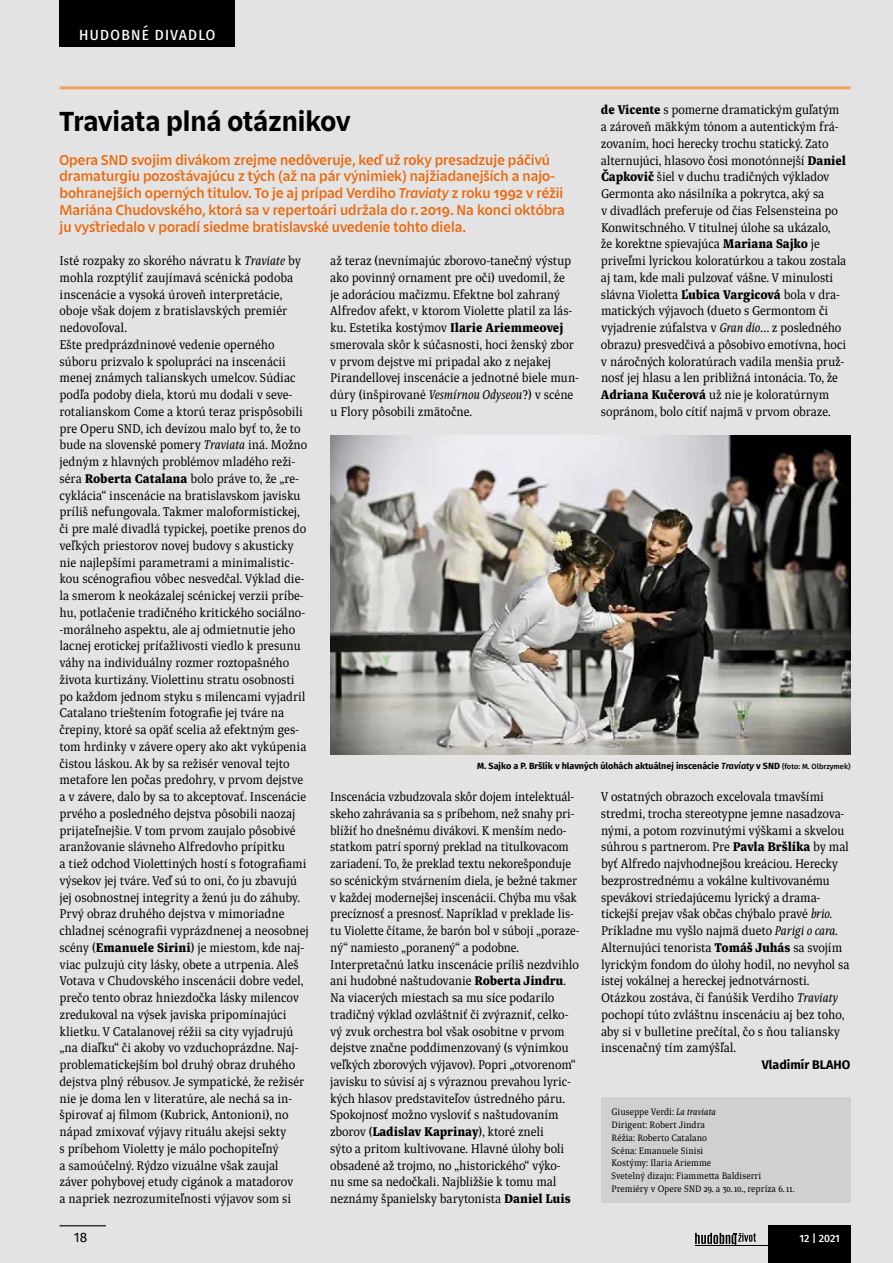
<style>
.page{position:relative;width:893px;height:1263px;background:#e3e3e3}
.page>*{position:absolute;margin:0;border:0;box-sizing:border-box;transform-origin:0 0}
.t1{font:700 25.5px "Zin Sans";color:#000}
.t2{font:18px "Fira Sans Condensed";letter-spacing:.04em;color:#fff}
.t3{font:13.5px "Fira Sans";color:#000}
.t4{font:13.2px/16.8px "Novina Condensed Premium";letter-spacing:-.015em;color:#000}
.t5{font:500 13.2px/16.8px "Zin Sans";color:#ec6608}
.t6{font:700 12.45px "Fira Sans";color:#000}
.t7{font:500 10.5px "Fira Sans";letter-spacing:-.005em;color:#fff}
.t8{font:9.75px/12.8px "Novina Condensed Premium";color:#000}
.t9{font:700 9px "Fira Sans";color:#000}
.s1{font-weight:700}
.s2{font-style:italic}
.s3{font-weight:600;font-style:italic}
.s4{font-weight:500;font-size:7.5px}
</style>
<div class="page">
<div style="left:767px;top:1225px;width:83px;height:38px;background:#000"></div>
<hr style="left:60px;top:1225px;width:46px;height:1px;background:#000">
<svg style="left:695px;top:1233px;width:61px;height:12px"></svg>
<hr style="left:695px;top:1245px;width:73px;height:1px;background:#000">
<div style="left:60px;top:0;width:175px;height:47px;background:#000"></div>
<div style="left:601px;top:1097px;width:249px;height:106px;background:#d0d0d0"></div>
<img style="left:330px;top:436px;width:520px;height:318px">
<hr style="left:60px;top:86px;width:790px;height:3px;background:#f5a061">
<h2 class="t2" style="left:79px;top:21px;width:138px">hudobné divadlo</h2>
<p class="t4" style="left:601px;top:102px;width:247px"><span class="s1">de Vicente</span> s pomerne dramatickým guľatým a zároveň mäkkým tónom a autentickým frá&shy;zovaním, hoci herecky trochu statický. Zato alternujúci, hlasovo čosi monotónnejší <span class="s1">Daniel Čapkovič</span> šiel v duchu tradičných výkladov Germonta ako násilníka a pokrytca, aký sa<br>v divadlách preferuje od čias Felsensteina po Konwitschného. V titulnej úlohe sa ukázalo,<br>že korektne spievajúca <span class="s1">Mariana Sajko</span> je priveľmi lyrickou koloratúrkou a takou zostala aj tam, kde mali pulzovať vášne. V minulosti slávna Violetta <span class="s1">Ľubica Vargicová</span> bola v dra&shy;matických výjavoch (dueto s Germontom či vyjadrenie zúfalstva v <span class="s2">Gran dio</span>… z posledného obrazu) presvedčivá a pôsobivo emotívna, hoci v náročných koloratúrach vadila menšia pruž&shy;nosť jej hlasu a len približná intonácia. To, že <span class="s1">Adriana Kučerová</span> už nie je koloratúrnym sopránom, bolo cítiť najmä v prvom obraze.</p>
<h1 class="t1" style="left:60px;top:106px;width:292px">Traviata plná otáznikov</h1>
<p class="t5" style="left:60px;top:151px;width:507px">Opera SND svojim divákom zrejme nedôveruje, keď už roky presadzuje páčivú dramaturgiu pozostávajúcu z tých (až na pár výnimiek) najžiadanejších a najo&shy;bohranejších operných titulov. To je aj prípad Verdiho <span class="s2">Traviaty</span> z roku 1992 v réžii Mariána Chudovského, ktorá sa v repertoári udržala do r. 2019. Na konci októbra ju vystriedalo v poradí siedme bratislavské uvedenie tohto diela.</p>
<p class="t4" style="left:59px;top:252px;width:251px">Isté rozpaky zo skorého návratu k <span class="s2">Traviate</span> by mohla rozptýliť zaujímavá scénická podoba inscenácie a vysoká úroveň interpretácie, oboje však dojem z bratislavských premiér nedovoľoval.<br>Ešte predprázdninové vedenie operného súboru prizvalo k spolupráci na inscenácii menej známych talianskych umelcov. Súdiac podľa podoby diela, ktorú mu dodali v seve&shy;rotalianskom Come a ktorú teraz prispôsobili pre Operu SND, ich devízou malo byť to, že to bude na slovenské pomery <span class="s2">Traviata</span> iná. Možno jedným z hlavných problémov mladého reži&shy;séra <span class="s1">Roberta Catalana</span> bolo práve to, že „re&shy;cyklácia“ inscenácie na bratislavskom javisku príliš nefungovala. Takmer maloformistickej, či pre malé divadlá typickej, poetike prenos do veľkých priestorov novej budovy s akusticky nie najlepšími parametrami a minimalistic&shy;kou scénografiou vôbec nesvedčal. Výklad die&shy;la smerom k neokázalej scénickej verzii príbe&shy;hu, potlačenie tradičného kritického sociálno-‑morálneho aspektu, ale aj odmietnutie jeho lacnej erotickej príťažlivosti viedlo k presunu váhy na individuálny rozmer roztopašného života kurtizány. Violettinu stratu osobnosti po každom jednom styku s milencami vyjadril Catalano trieštením fotografie jej tváre na črepiny, ktoré sa opäť scelia až efektným ges&shy;tom hrdinky v závere opery ako akt vykúpenia čistou láskou. Ak by sa režisér venoval tejto metafore len počas predohry, v prvom dejstve a v závere, dalo by sa to akceptovať. Inscenácie prvého a posledného dejstva pôsobili naozaj prijateľnejšie. V tom prvom zaujalo pôsobivé aranžovanie slávneho Alfredovho prípitku<br>a tiež odchod Violettiných hostí s fotografiami výsekov jej tváre. Veď sú to oni, čo ju zbavujú jej osobnostnej integrity a ženú ju do záhuby.<br>Prvý obraz druhého dejstva v mimoriadne chladnej scénografii vyprázdnenej a neosobnej scény (<span class="s1">Emanuele Sirini</span>) je miestom, kde naj&shy;viac pulzujú city lásky, obete a utrpenia. Aleš Votava v Chudovského inscenácii dobre vedel, prečo tento obraz hniezdočka lásky milencov zredukoval na výsek javiska pripomínajúci klietku. V Catalanovej réžii sa city vyjadrujú „na diaľku“ či akoby vo vzduchoprázdne. Naj&shy;problematickejším bol druhý obraz druhého dejstva plný rébusov. Je sympatické, že režisér nie je doma len v literatúre, ale nechá sa in&shy;špirovať aj filmom (Kubrick, Antonioni), no nápad zmixovať výjavy rituálu akejsi sekty<br>s príbehom Violetty je málo pochopiteľný<br>a samoúčelný. Rýdzo vizuálne však zaujal záver pohybovej etudy cigánok a matadorov<br>a napriek nezrozumiteľnosti výjavov som si</p>
<p class="t4" style="left:330px;top:252px;width:250px">až teraz (nevnímajúc zborovo-‑tanečný výstup ako povinný ornament pre oči) uvedomil, že<br>je adoráciou mačizmu. Efektne bol zahraný Alfredov afekt, v ktorom Violette platil za lás&shy;ku. Estetika kostýmov <span class="s1">Ilarie Ariemmeovej </span>smerovala skôr k súčasnosti, hoci ženský zbor v prvom dejstve mi pripadal ako z nejakej Pirandellovej inscenácie a jednotné biele mun&shy;dúry (inšpirované <span class="s2">Vesmírnou Odyseou</span>?) v scéne u Flory pôsobili zmätočne.</p>
<p class="t9" style="left:477px;top:758px;width:375px">M. Sajko a P. Bršlík v hlavných úlohách aktuálnej inscenácie <span class="s3">Traviaty</span> v SND <span class="s4">(foto: M. Olbrzymek)</span></p>
<p class="t4" style="left:330px;top:788px;width:251px">Inscenácia vzbudzovala skôr dojem intelektuál&shy;skeho zahrávania sa s príbehom, než snahy pri&shy;blížiť ho dnešnému divákovi. K menším nedo&shy;statkom patrí sporný preklad na titulkovacom zariadení. To, že preklad textu nekorešponduje so scénickým stvárnením diela, je bežné takmer v každej modernejšej inscenácii. Chýba mu však precíznosť a presnosť. Napríklad v preklade lis&shy;tu Violette čítame, že barón bol v súboji „poraze&shy;ný“ namiesto „poranený“ a podobne.<br>Interpretačnú latku inscenácie príliš nezdvihlo ani hudobné naštudovanie <span class="s1">Roberta Jindru</span>.<br>Na viacerých miestach sa mu síce podarilo tradičný výklad ozvláštniť či zvýrazniť, celko&shy;vý zvuk orchestra bol však osobitne v prvom dejstve značne poddimenzovaný (s výnimkou veľkých zborových výjavov). Popri „otvorenom“ javisku to súvisí aj s výraznou prevahou lyric&shy;kých hlasov predstaviteľov ústredného páru.<br>Spokojnosť možno vysloviť s naštudovaním zborov (<span class="s1">Ladislav Kaprinay</span>), ktoré zneli<br>sýto a pritom kultivovane. Hlavné úlohy boli obsadené až trojmo, no „historického“ výko-<br>nu sme sa nedočkali. Najbližšie k tomu mal neznámy španielsky barytonista <span class="s1">Daniel Luis</span></p>
<p class="t4" style="left:601px;top:788px;width:250px">V ostatných obrazoch excelovala tmavšími stredmi, trocha stereotypne jemne nasadzova&shy;nými, a potom rozvinutými výškami a skvelou súhrou s partnerom. Pre <span class="s1">Pavla Bršlíka</span> by mal byť Alfredo najvhodnejšou kreáciou. Herecky bezprostrednému a vokálne kultivovanému spevákovi striedajúcemu lyrický a drama&shy;tickejší prejav však občas chýbalo pravé <span class="s2">brio.<br></span>Príkladne mu vyšlo najmä dueto <span class="s2">Parigi o cara.<br></span>Alternujúci tenorista <span class="s1">Tomáš Juhás</span> sa svojím lyrickým fondom do úlohy hodil, no nevyhol sa istej vokálnej a hereckej jednotvárnosti.<br>Otázkou zostáva, či fanúšik Verdiho <span class="s2">Traviaty </span>pochopí túto zvláštnu inscenáciu aj bez toho, aby si v bulletine prečítal, čo s ňou taliansky inscenačný tím zamýšľal.</p>
<p class="t6" style="left:762px;top:1054px;width:90px">Vladimír BLAHO</p>
<p class="t8" style="left:612px;top:1106px;width:185px">Giuseppe Verdi: <span class="s2">La traviata<br></span>Dirigent: Robert Jindra<br>Réžia: Roberto Catalano<br>Scéna: Emanuele Sinisi<br>Kostýmy: Ilaria Ariemme<br>Svetelný dizajn: Fiammetta Baldiserri<br>Premiéry v Opere SND 29. a 30.10., repríza 6.11.</p>
<p class="t3" style="left:74px;top:1227px;width:15px">18</p>
<p class="t7" style="left:799px;top:1229px;width:42px">12 | 2021</p>
</div>
